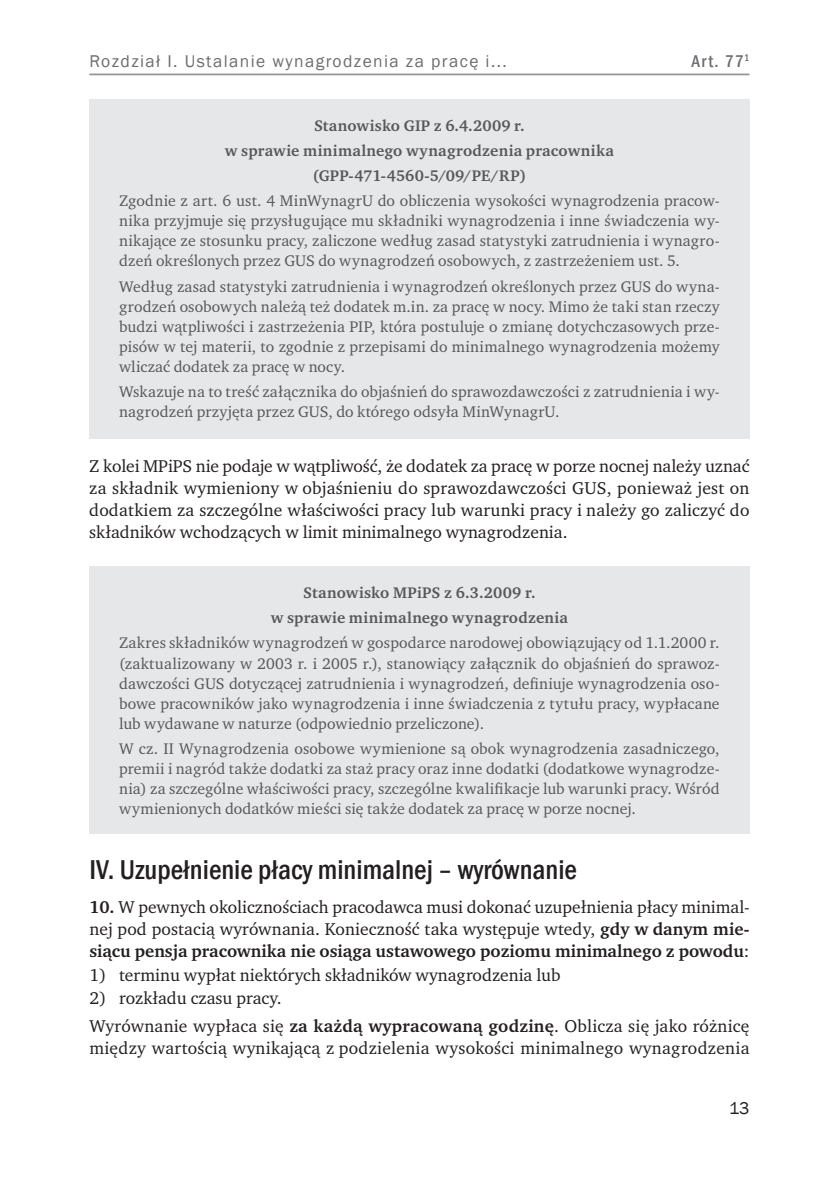
<style>
.page{position:relative;width:819px;height:1181px;background:#fff}
.page>*{position:absolute;margin:0;border:0;box-sizing:border-box;transform-origin:0 0}
.t1{font:500 condensed 28px "Franklin Gothic";color:#231f20}
.t2{font:17.5px/21.9px "Charter ITC Pro";letter-spacing:.01em;color:#231f20;text-align:justify}
.t3{font:17.5px "Franklin Gothic";letter-spacing:.08em;color:#6c6d70}
.t4{font:500 condensed 17.5px "Franklin Gothic";color:#6c6d70}
.t5{font:17.5px "Franklin Gothic";color:#231f20}
.t6{font:15.75px/20.1px "Charter ITC Pro";letter-spacing:.01em;color:#57585a;text-align:justify}
.t7{font:700 15.75px/25px "Charter ITC Pro";letter-spacing:.015em;color:#57585a;text-align:center}
.s1{font-weight:700}
</style>
<div class="page">
<hr style="left:89px;top:74px;width:660px;height:1px;background:#939598">
<div style="left:89px;top:99px;width:660px;height:339px;background:#e6e7e9"></div>
<div style="left:89px;top:567px;width:660px;height:267px;background:#e6e7e9"></div>
<p class="t3" style="left:89px;top:50px;width:419px">Rozdział I. Ustalanie wynagrodzenia za pracę i...</p>
<p class="t4" style="left:691px;top:50px;width:60px">Art. 77<sup>1</sup></p>
<p class="t7" style="left:225px;top:113px;width:390px">Stanowisko GIP z 6.4.2009 r.<br>w sprawie minimalnego wynagrodzenia pracownika (GPP-471-4560-5/09/PE/RP)</p>
<p class="t6" style="left:119px;top:190px;width:602px">Zgodnie z art. 6 ust. 4 MinWynagrU do obliczenia wysokości wynagrodzenia pracow&shy;nika przyjmuje się przysługujące mu składniki wynagrodzenia i inne świadczenia wy&shy;nikające ze stosunku pracy, zaliczone według zasad statystyki zatrudnienia i wynagro&shy;dzeń określonych przez GUS do wynagrodzeń osobowych, z zastrzeżeniem ust. 5.</p>
<p class="t6" style="left:119px;top:276px;width:602px">Według zasad statystyki zatrudnienia i wynagrodzeń określonych przez GUS do wyna&shy;grodzeń osobowych należą też dodatek m.in. za pracę w nocy. Mimo że taki stan rzeczy budzi wątpliwości i zastrzeżenia PIP, która postuluje o zmianę dotychczasowych prze&shy;pisów w tej materii, to zgodnie z przepisami do minimalnego wynagrodzenia możemy wliczać dodatek za pracę w nocy.</p>
<p class="t6" style="left:119px;top:381px;width:602px">Wskazuje na to treść załącznika do objaśnień do sprawozdawczości z zatrudnienia i wy&shy;nagrodzeń przyjęta przez GUS, do którego odsyła MinWynagrU.</p>
<p class="t2" style="left:89px;top:455px;width:661px">Z kolei MPiPS nie podaje w wątpliwość, że dodatek za pracę w porze nocnej należy uznać za składnik wymieniony w objaśnieniu do sprawozdawczości GUS, ponieważ jest on dodatkiem za szczególne właściwości pracy lub warunki pracy i należy go zaliczyć do składników wchodzących w limit minimalnego wynagrodzenia.</p>
<p class="t7" style="left:271px;top:580px;width:299px">Stanowisko MPiPS z 6.3.2009 r.<br>w sprawie minimalnego wynagrodzenia</p>
<p class="t6" style="left:119px;top:632px;width:602px">Zakres składników wynagrodzeń w gospodarce narodowej obowiązujący od 1.1.2000 r. (zaktualizowany w 2003 r. i 2005 r.), stanowiący załącznik do objaśnień do sprawoz&shy;dawczości GUS dotyczącej zatrudnienia i wynagrodzeń, definiuje wynagrodzenia oso&shy;bowe pracowników jako wynagrodzenia i inne świadczenia z tytułu pracy, wypłacane lub wydawane w naturze (odpowiednio przeliczone).</p>
<p class="t6" style="left:119px;top:738px;width:602px">W cz. II Wynagrodzenia osobowe wymienione są obok wynagrodzenia zasadniczego, premii i nagród także dodatki za staż pracy oraz inne dodatki (dodatkowe wynagrodze&shy;nia) za szczególne właściwości pracy, szczególne kwalifikacje lub warunki pracy. Wśród wymienionych dodatków mieści się także dodatek za pracę w porze nocnej.</p>
<h1 class="t1" style="left:89px;top:851px;width:489px">IV. Uzupełnienie płacy minimalnej – wyrównanie</h1>
<p class="t2" style="left:89px;top:896px;width:662px"><span class="s1">10.</span> W pewnych okolicznościach pracodawca musi dokonać uzupełnienia płacy minimal&shy;nej pod postacią wyrównania. Konieczność taka występuje wtedy, <span class="s1">gdy w danym mie&shy;siącu pensja pracownika nie osiąga ustawowego poziomu minimalnego z powodu</span>:</p>
<p class="t2" style="left:89px;top:964px;width:473px">1) terminu wypłat niektórych składników wynagrodzenia lub</p>
<p class="t2" style="left:89px;top:984px;width:661px;line-height:27.8px">2) rozkładu czasu pracy.<br>Wyrównanie wypłaca się <span class="s1">za każdą wypracowaną godzinę</span>. Oblicza się jako różnicę</p>
<p class="t2" style="left:89px;top:1037px;width:661px">między wartością wynikającą z podzielenia wysokości minimalnego wynagrodzenia</p>
<p class="t5" style="left:729px;top:1097px;width:22px">13</p>
</div>
